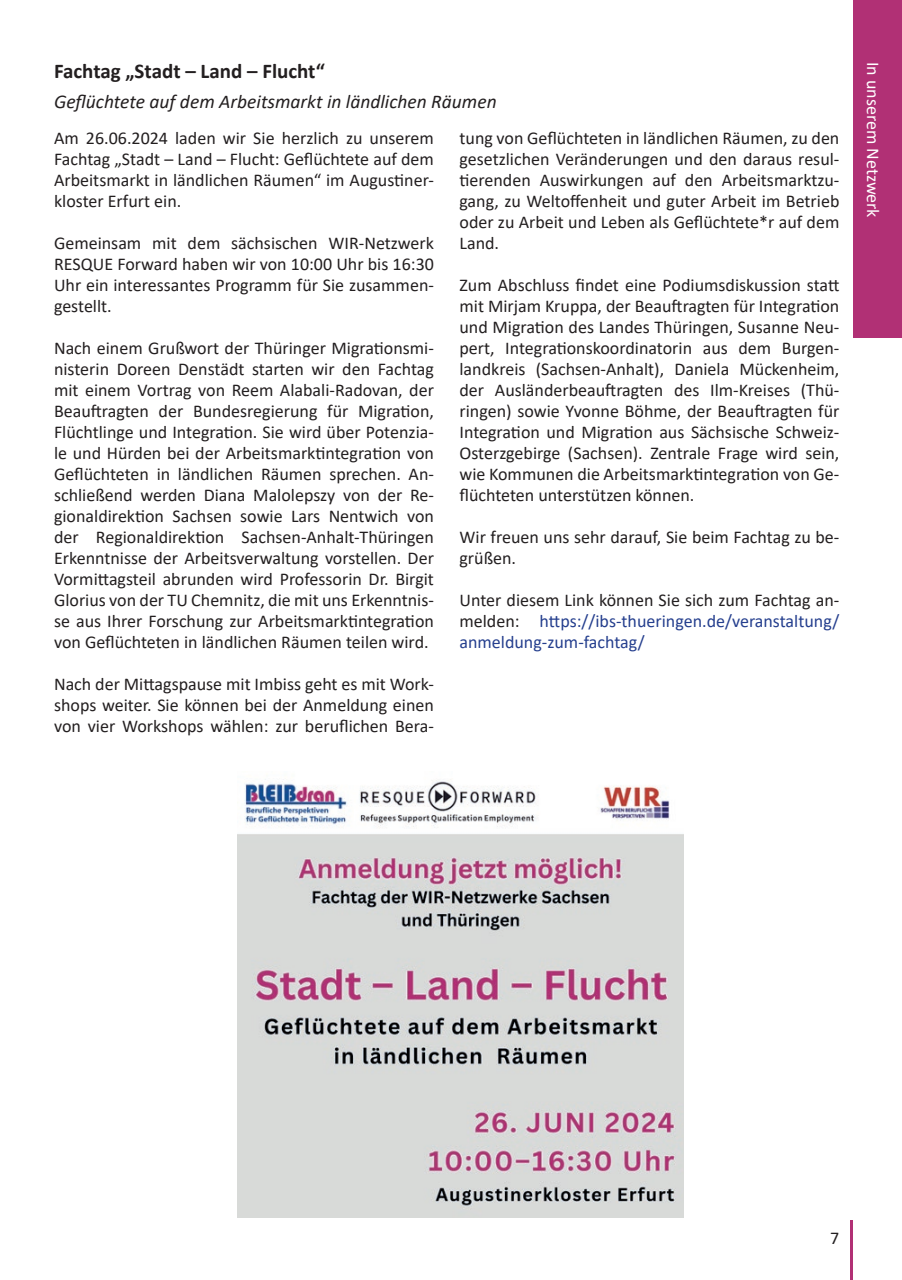
<style>
.page{position:relative;width:902px;height:1280px;background:#fff}
.page>*{position:absolute;margin:0;border:0;box-sizing:border-box;transform-origin:0 0}
.t1{font:700 21px "Calibri";color:#231f20}
.t2{font:italic 19.5px "Calibri";color:#231f20}
.t3{font:18px/21px "Calibri";color:#231f20;text-align:justify}
.t4{font:18px/21px "Calibri";color:#253f8e;text-align:justify}
.t5{font:18px "Calibri";color:#fff}
.s1{color:#231f20}
</style>
<div class="page">
<hr style="left:850px;top:1220px;width:3px;height:60px;background:#b13075">
<div style="left:853px;top:0;width:48px;height:338px;background:#b13075"></div>
<img style="left:237px;top:779px;width:447px;height:438px">
<p class="t1" style="left:54px;top:56px;width:272px">Fachtag „Stadt – Land – Flucht“</p>
<p class="t2" style="left:54px;top:88px;width:444px">Geflüchtete auf dem Arbeitsmarkt in ländlichen Räumen</p>
<p class="t3" style="left:54px;top:127px;width:381px">Am 26.06.2024 laden wir Sie herzlich zu unserem Fachtag „Stadt – Land – Flucht: Geflüchtete auf dem Arbeitsmarkt in ländlichen Räumen“ im Augustiner&shy;kloster Erfurt ein.</p>
<p class="t3" style="left:54px;top:232px;width:381px">Gemeinsam mit dem sächsischen WIR-Netzwerk RESQUE Forward haben wir von 10:00 Uhr bis 16:30<br>Uhr ein interessantes Programm für Sie zusammen&shy;gestellt.</p>
<p class="t3" style="left:54px;top:337px;width:381px">Nach einem Grußwort der Thüringer Migrationsmi&shy;nisterin Doreen Denstädt starten wir den Fachtag mit einem Vortrag von Reem Alabali-Radovan, der Beauftragten der Bundesregierung für Migration, Flüchtlinge und Integration. Sie wird über Potenzia&shy;le und Hürden bei der Arbeitsmarktintegration von Geflüchteten in ländlichen Räumen sprechen. An&shy;schließend werden Diana Malolepszy von der Re&shy;gionaldirektion Sachsen sowie Lars Nentwich von der Regionaldirektion Sachsen-Anhalt-Thüringen Erkenntnisse der Arbeitsverwaltung vorstellen. Der Vormittagsteil abrunden wird Professorin Dr. Birgit Glorius von der TU Chemnitz, die mit uns Erkenntnis&shy;se aus Ihrer Forschung zur Arbeitsmarktintegration von Geflüchteten in ländlichen Räumen teilen wird.</p>
<p class="t3" style="left:54px;top:673px;width:381px">Nach der Mittagspause mit Imbiss geht es mit Work&shy;shops weiter. Sie können bei der Anmeldung einen von vier Workshops wählen: zur beruflichen Bera-</p>
<p class="t3" style="left:459px;top:127px;width:381px">tung von Geflüchteten in ländlichen Räumen, zu den gesetzlichen Veränderungen und den daraus resul&shy;tierenden Auswirkungen auf den Arbeitsmarktzu&shy;gang, zu Weltoffenheit und guter Arbeit im Betrieb oder zu Arbeit und Leben als Geflüchtete*r auf dem Land.</p>
<p class="t3" style="left:459px;top:274px;width:381px">Zum Abschluss findet eine Podiumsdiskussion statt mit Mirjam Kruppa, der Beauftragten für Integration und Migration des Landes Thüringen, Susanne Neu&shy;pert, Integrationskoordinatorin aus dem Burgen&shy;landkreis (Sachsen-Anhalt), Daniela Mückenheim, der Ausländerbeauftragten des Ilm-Kreises (Thü&shy;ringen) sowie Yvonne Böhme, der Beauftragten für Integration und Migration aus Sächsische Schweiz-Osterzgebirge (Sachsen). Zentrale Frage wird sein, wie Kommunen die Arbeitsmarktintegration von Ge&shy;flüchteten unterstützen können.</p>
<p class="t3" style="left:459px;top:526px;width:381px">Wir freuen uns sehr darauf, Sie beim Fachtag zu be&shy;grüßen.</p>
<p class="t4" style="left:459px;top:589px;width:381px"><span class="s1">Unter diesem Link können Sie sich zum Fachtag an&shy;melden:</span> https://ibs-thueringen.de/veranstaltung/ anmeldung-zum-fachtag/</p>
<p class="t5" style="left:885px;top:62px;width:157px;rotate:90deg">In unserem Netzwerk</p>
<p class="t3" style="left:830px;top:1227px;width:11px">7</p>
</div>
